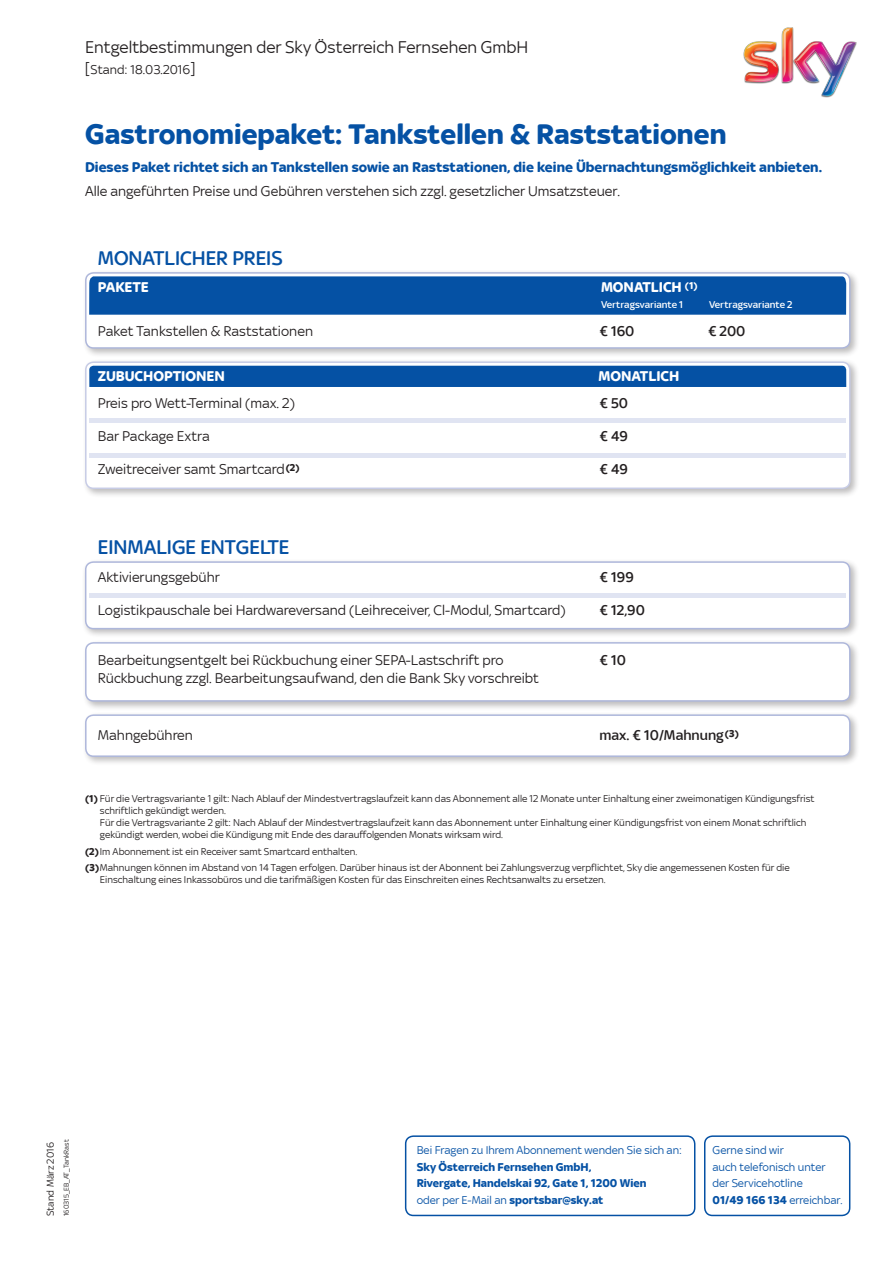
<style>
.page{position:relative;width:893px;height:1263px;background:#fff}
.page>*{position:absolute;margin:0;border:0;box-sizing:border-box;transform-origin:0 0}
.t1{font:700 30px "Sky Text";color:#0551a4}
.t2{font:500 21px "Sky Text";color:#0551a4}
.t3{font:18px "Sky Text";color:#231f20}
.NEU{font:15px "Sky Text";color:#231f20}
.t4{font:700 15px "Sky Text";color:#0551a4}
.NEU-2{font:500 15px "Sky Text";color:#231f20}
.t5{font:700 15px "Sky Text";color:#fff}
.t6{font:13.5px "Sky Text";color:#231f20}
.NEU-3{font:700 12px "Sky Text";color:#0551a4}
.NEU-4{font:12px "Sky Text";color:#0551a4}
.Rechtstexte{font:10.5px/12px "Sky Text";color:#231f20}
.Abstand{font:10.5px/12px "Sky Text";color:#231f20}
.t7{font:500 10.5px "Sky Text";color:#fff}
.t8{font:7.5px "Sky Text";color:#231f20}
.s1{font-size:15px}
.s2{font-weight:700}
.s3{font-weight:400}
</style>
<div class="page">
<img style="left:743px;top:27px;width:114px;height:71px">
<div style="left:82px;top:358px;width:777px;height:140px;background:#231f20;opacity:.3"></div>
<div style="left:86px;top:362px;width:764px;height:126px;background:#fff;border-radius:8px"></div>
<div style="left:85px;top:361px;width:765px;height:128px;border:2px solid #c7cce6;border-radius:8px"></div>
<div style="left:82px;top:269px;width:777px;height:89px;background:#231f20;opacity:.3"></div>
<div style="left:86px;top:273px;width:764px;height:75px;background:#fff;border-radius:8px"></div>
<div style="left:85px;top:272px;width:765px;height:77px;border:2px solid #aeb7db;border-radius:8px"></div>
<div style="left:89px;top:276px;width:757px;height:39px;background:#0551a4"></div>
<div style="left:82px;top:558px;width:777px;height:81px;background:#231f20;opacity:.3"></div>
<div style="left:86px;top:562px;width:764px;height:67px;background:#fff;border-radius:8px"></div>
<div style="left:85px;top:561px;width:765px;height:68px;border:2px solid #aeb7db;border-radius:8px"></div>
<div style="left:82px;top:639px;width:777px;height:72px;background:#231f20;opacity:.3"></div>
<div style="left:86px;top:643px;width:764px;height:58px;background:#fff;border-radius:8px"></div>
<div style="left:85px;top:642px;width:765px;height:60px;border:2px solid #aeb7db;border-radius:8px"></div>
<div style="left:82px;top:711px;width:777px;height:55px;background:#231f20;opacity:.3"></div>
<div style="left:86px;top:715px;width:764px;height:41px;background:#fff;border-radius:8px"></div>
<div style="left:85px;top:714px;width:765px;height:43px;border:2px solid #aeb7db;border-radius:8px"></div>
<div style="left:89px;top:366px;width:757px;height:21px;background:#0551a4"></div>
<div style="left:405px;top:1135px;width:290px;height:81px;border:2px solid #0551a4;border-radius:8px"></div>
<div style="left:704px;top:1135px;width:146px;height:81px;border:2px solid #0551a4;border-radius:8px"></div>
<hr style="left:89px;top:419px;width:757px;height:4px;background:#e0e4f2">
<hr style="left:89px;top:453px;width:757px;height:4px;background:#e0e4f2">
<hr style="left:89px;top:593px;width:757px;height:4px;background:#e0e4f2">
<p class="t3" style="left:85px;top:37px;width:445px">Entgeltbestimmungen der Sky Österreich Fernsehen GmbH</p>
<p class="t6" style="left:85px;top:62px;width:112px"><span class="s1">[</span>Stand: 18.03.2016<span class="s1">]</span></p>
<p class="t1" style="left:85px;top:117px;width:643px">Gastronomiepaket: Tankstellen &amp; Raststationen</p>
<p class="t4" style="left:85px;top:158px;width:739px">Dieses Paket richtet sich an Tankstellen sowie an Raststationen, die keine Übernachtungsmöglichkeit anbieten.</p>
<p class="NEU" style="left:85px;top:183px;width:536px">Alle angeführten Preise und Gebühren verstehen sich zzgl. gesetzlicher Umsatzsteuer.</p>
<p class="t2" style="left:98px;top:246px;width:186px">MONATLICHER PREIS</p>
<p class="t5" style="left:98px;top:278px;width:53px">PAKETE</p>
<p class="t5" style="left:601px;top:278px;width:98px">MONATLICH <sup>(1)</sup></p>
<p class="t7" style="left:601px;top:299px;width:84px">Vertragsvariante 1</p>
<p class="t7" style="left:709px;top:299px;width:85px">Vertragsvariante 2</p>
<p class="NEU" style="left:98px;top:322px;width:217px">Paket Tankstellen &amp; Raststationen</p>
<p class="NEU-2" style="left:600px;top:322px;width:36px">€ 160</p>
<p class="NEU-2" style="left:708px;top:322px;width:39px">€ 200</p>
<p class="t5" style="left:98px;top:368px;width:129px">ZUBUCHOPTIONEN</p>
<p class="NEU" style="left:98px;top:395px;width:199px">Preis pro Wett-Terminal (max. 2)</p>
<p class="NEU" style="left:98px;top:428px;width:114px">Bar Package Extra</p>
<p class="NEU" style="left:98px;top:461px;width:203px">Zweitreceiver samt Smartcard<sup>(2)</sup></p>
<p class="t2" style="left:98px;top:536px;width:193px">EINMALIGE ENTGELTE</p>
<p class="NEU" style="left:98px;top:569px;width:123px">Aktivierungsgebühr</p>
<p class="NEU" style="left:98px;top:602px;width:469px">Logistikpauschale bei Hardwareversand (Leihreceiver, Cl-Modul, Smartcard)</p>
<p class="NEU" style="left:98px;top:652px;width:407px">Bearbeitungsentgelt bei Rückbuchung einer SEPA-Lastschrift pro</p>
<p class="NEU" style="left:98px;top:670px;width:443px">Rückbuchung zzgl. Bearbeitungsaufwand, den die Bank Sky vorschreibt</p>
<p class="t5" style="left:598px;top:368px;width:82px">MONATLICH</p>
<p class="NEU-2" style="left:600px;top:394px;width:30px">€ 50</p>
<p class="NEU-2" style="left:600px;top:427px;width:30px">€ 49</p>
<p class="NEU-2" style="left:600px;top:460px;width:30px">€ 49</p>
<p class="NEU-2" style="left:600px;top:569px;width:36px">€ 199</p>
<p class="NEU-2" style="left:600px;top:602px;width:47px">€ 12,90</p>
<p class="NEU-2" style="left:600px;top:652px;width:28px">€ 10</p>
<p class="NEU" style="left:98px;top:726px;width:97px">Mahngebühren</p>
<p class="NEU-2" style="left:600px;top:726px;width:141px">max. € 10/Mahnung<sup>(3)</sup></p>
<p class="Rechtstexte" style="left:100px;top:793px;width:716px;text-indent:-15px"><span class="s2">(1)</span> Für die Vertragsvariante 1 gilt: Nach Ablauf der Mindestvertragslaufzeit kann das Abonnement alle 12 Monate unter Einhaltung einer zweimonatigen Kündigungsfrist schriftlich gekündigt werden.<br>Für die Vertragsvariante 2 gilt: Nach Ablauf der Mindestvertragslaufzeit kann das Abonnement unter Einhaltung einer Kündigungsfrist von einem Monat schriftlich gekündigt werden, wobei die Kündigung mit Ende des darauffolgenden Monats wirksam wird.</p>
<p class="Abstand" style="left:85px;top:845px;width:274px"><span class="s2">(2)</span>Im Abonnement ist ein Receiver samt Smartcard enthalten.</p>
<p class="Abstand" style="left:100px;top:861px;width:691px;text-indent:-15px"><span class="s2">(3)</span>Mahnungen können im Abstand von 14 Tagen erfolgen. Darüber hinaus ist der Abonnent bei Zahlungsverzug verpflichtet, Sky die angemessenen Kosten für die<br>Einschaltung eines Inkassobüros und die tarifmäßigen Kosten für das Einschreiten eines Rechtsanwalts zu ersetzen.</p>
<p class="Rechtstexte" style="left:44px;top:1216px;width:75px;rotate:-90deg">Stand März 2016</p>
<p class="t8" style="left:62px;top:1216px;width:78px;rotate:-90deg">160315_EB_AT_TankRast</p>
<p class="NEU-4" style="left:417px;top:1144px;width:267px">Bei Fragen zu Ihrem Abonnement wenden Sie sich an:</p>
<p class="NEU-3" style="left:417px;top:1160px;width:176px">Sky Österreich Fernsehen GmbH,</p>
<p class="NEU-3" style="left:417px;top:1176px;width:231px">Rivergate, Handelskai 92, Gate 1, 1200 Wien</p>
<p class="NEU-3" style="left:417px;top:1193px;width:188px"><span class="s3">oder per E-Mail an</span> sportsbar@sky.at</p>
<p class="NEU-4" style="left:712px;top:1144px;width:73px">Gerne sind wir</p>
<p class="NEU-4" style="left:712px;top:1160px;width:115px">auch telefonisch unter</p>
<p class="NEU-4" style="left:712px;top:1177px;width:92px">der Servicehotline</p>
<p class="NEU-3" style="left:712px;top:1193px;width:132px">01/49 166 134 <span class="s3">erreichbar.</span></p>
</div>
